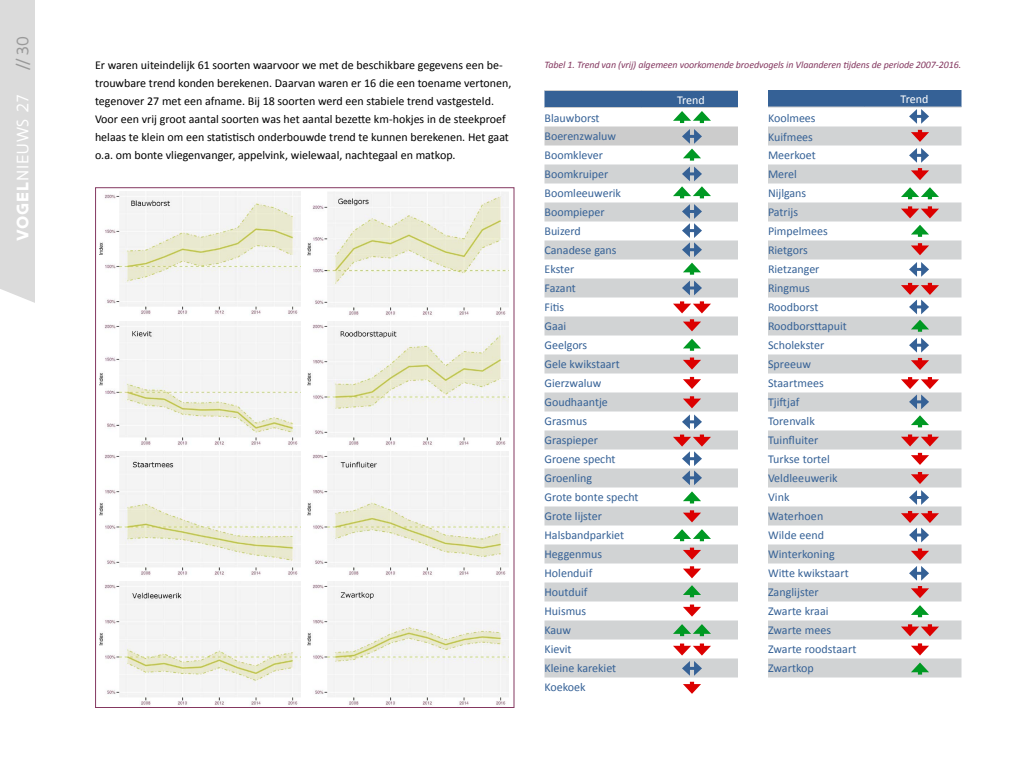
<style>
.page{position:relative;width:1024px;height:768px;background:#fff}
.page>*{position:absolute;margin:0;border:0;box-sizing:border-box;transform-origin:0 0}
.t1{font:18px "Flanders Art Sans";letter-spacing:.035em;color:#fff}
.t2{font:18px "Flanders Art Sans";color:#999}
.t3{font:12px/19px "Calibri";color:#356196}
.t4{font:12px/18px "Calibri";color:#000}
.t5{font:12px "Calibri";letter-spacing:-.005em;color:#fff}
.t6{font:italic 10px "Calibri";letter-spacing:-.01em;color:#843860}
.s1{font-weight:700}
</style>
<div class="page">
<div style="left:0;top:0;width:35px;height:303px;background:#dbdbdb"></div>
<svg style="left:544px;top:164px;width:194px;height:514px"></svg>
<svg style="left:768px;top:180px;width:194px;height:498px"></svg>
<svg style="left:683px;top:263px;width:18px;height:12px"></svg>
<svg style="left:683px;top:339px;width:18px;height:12px"></svg>
<svg style="left:683px;top:491px;width:18px;height:12px"></svg>
<svg style="left:683px;top:585px;width:18px;height:12px"></svg>
<svg style="left:682px;top:204px;width:20px;height:53px"></svg>
<svg style="left:682px;top:281px;width:20px;height:14px"></svg>
<svg style="left:682px;top:414px;width:20px;height:15px"></svg>
<svg style="left:544px;top:90px;width:194px;height:71px"></svg>
<svg style="left:673px;top:167px;width:38px;height:31px"></svg>
<svg style="left:901px;top:187px;width:38px;height:12px"></svg>
<svg style="left:673px;top:529px;width:38px;height:12px"></svg>
<svg style="left:673px;top:624px;width:38px;height:12px"></svg>
<svg style="left:683px;top:319px;width:18px;height:12px"></svg>
<svg style="left:683px;top:358px;width:18px;height:12px"></svg>
<svg style="left:683px;top:377px;width:18px;height:12px"></svg>
<svg style="left:683px;top:548px;width:18px;height:12px"></svg>
<svg style="left:683px;top:396px;width:18px;height:12px"></svg>
<svg style="left:683px;top:566px;width:18px;height:12px"></svg>
<svg style="left:683px;top:605px;width:18px;height:12px"></svg>
<svg style="left:683px;top:682px;width:18px;height:12px"></svg>
<svg style="left:683px;top:510px;width:18px;height:12px"></svg>
<svg style="left:673px;top:301px;width:38px;height:12px"></svg>
<svg style="left:673px;top:435px;width:38px;height:50px"></svg>
<svg style="left:673px;top:644px;width:38px;height:32px"></svg>
<svg style="left:911px;top:225px;width:18px;height:12px"></svg>
<svg style="left:911px;top:320px;width:18px;height:12px"></svg>
<svg style="left:911px;top:415px;width:18px;height:12px"></svg>
<svg style="left:911px;top:605px;width:18px;height:12px"></svg>
<svg style="left:911px;top:663px;width:18px;height:12px"></svg>
<svg style="left:911px;top:643px;width:18px;height:12px"></svg>
<svg style="left:911px;top:243px;width:18px;height:12px"></svg>
<svg style="left:911px;top:472px;width:18px;height:12px"></svg>
<svg style="left:911px;top:453px;width:18px;height:12px"></svg>
<svg style="left:901px;top:206px;width:38px;height:12px"></svg>
<svg style="left:901px;top:434px;width:38px;height:13px"></svg>
<svg style="left:901px;top:624px;width:38px;height:12px"></svg>
<svg style="left:768px;top:90px;width:194px;height:90px"></svg>
<svg style="left:909px;top:262px;width:20px;height:15px"></svg>
<svg style="left:901px;top:283px;width:38px;height:31px"></svg>
<svg style="left:909px;top:338px;width:20px;height:32px"></svg>
<svg style="left:901px;top:377px;width:38px;height:32px"></svg>
<svg style="left:909px;top:490px;width:20px;height:15px"></svg>
<svg style="left:901px;top:511px;width:38px;height:31px"></svg>
<svg style="left:909px;top:548px;width:20px;height:50px"></svg>
<img style="left:99px;top:192px;width:201px;height:122px">
<img style="left:99px;top:322px;width:201px;height:123px">
<img style="left:99px;top:452px;width:201px;height:123px">
<img style="left:99px;top:582px;width:201px;height:123px">
<img style="left:307px;top:192px;width:201px;height:123px">
<img style="left:307px;top:322px;width:201px;height:123px">
<img style="left:307px;top:452px;width:201px;height:123px">
<img style="left:307px;top:582px;width:201px;height:123px">
<h1 class="t2" style="left:12px;top:71px;width:36px;rotate:-90deg">// 30</h1>
<h1 class="t1" style="left:12px;top:241px;width:147px;rotate:-90deg"><span class="s1">VOGEL</span>NIEUWS 27</h1>
<p class="t4" style="left:95px;top:56px;width:418px">Er waren uiteindelijk 61 soorten waarvoor we met de beschikbare gegevens een be&shy;trouwbare trend konden berekenen. Daarvan waren er 16 die een toename vertonen, tegenover 27 met een afname. Bij 18 soorten werd een stabiele trend vastgesteld.<br>Voor een vrij groot aantal soorten was het aantal bezette km-hokjes in de steekproef helaas te klein om een statistisch onderbouwde trend te kunnen berekenen. Het gaat o.a. om bonte vliegenvanger, appelvink, wielewaal, nachtegaal en matkop.</p>
<p class="t6" style="left:544px;top:57px;width:418px">Tabel 1. Trend van (vrij) algemeen voorkomende broedvogels in Vlaanderen tijdens de periode 2007-2016.</p>
<p class="t3" style="left:545px;top:108px;width:96px">Blauwborst<br>Boerenzwaluw<br>Boomklever<br>Boomkruiper<br>Boomleeuwerik<br>Boompieper<br>Buizerd<br>Canadese gans<br>Ekster<br>Fazant<br>Fitis<br>Gaai<br>Geelgors<br>Gele kwikstaart<br>Gierzwaluw<br>Goudhaantje<br>Grasmus<br>Graspieper<br>Groene specht<br>Groenling<br>Grote bonte specht<br>Grote lijster<br>Halsbandparkiet<br>Heggenmus<br>Holenduif<br>Houtduif<br>Huismus<br>Kauw<br>Kievit<br>Kleine karekiet<br>Koekoek</p>
<p class="t5" style="left:677px;top:92px;width:29px">Trend</p>
<p class="t3" style="left:768px;top:108px;width:90px">Koolmees<br>Kuifmees<br>Meerkoet<br>Merel<br>Nijlgans<br>Patrijs<br>Pimpelmees<br>Rietgors<br>Rietzanger<br>Ringmus<br>Roodborst<br>Roodborsttapuit<br>Scholekster<br>Spreeuw<br>Staartmees<br>Tjiftjaf<br>Torenvalk<br>Tuinfluiter<br>Turkse tortel<br>Veldleeuwerik<br>Vink<br>Waterhoen<br>Wilde eend<br>Winterkoning<br>Witte kwikstaart<br>Zanglijster<br>Zwarte kraai<br>Zwarte mees<br>Zwarte roodstaart<br>Zwartkop</p>
<p class="t5" style="left:901px;top:91px;width:29px">Trend</p>
</div>
